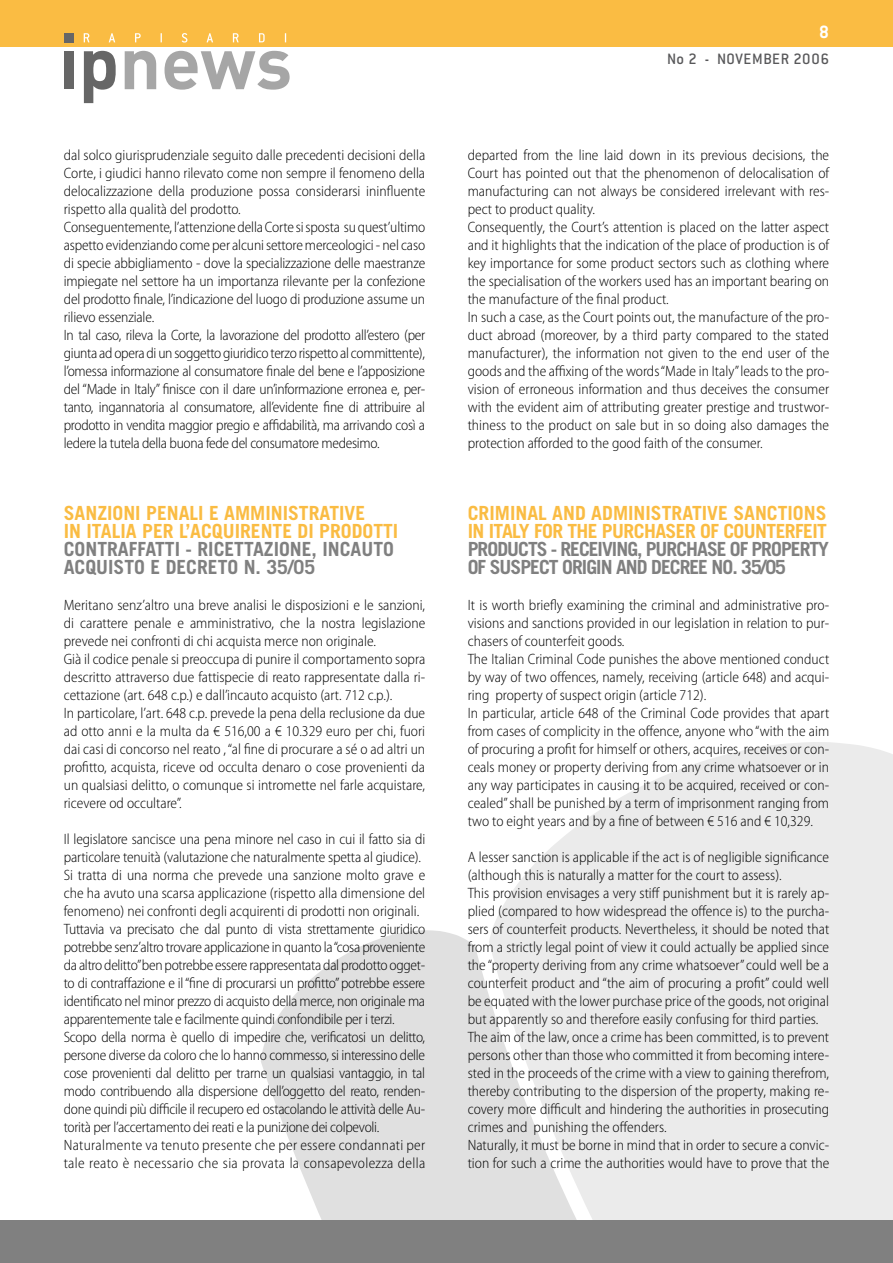
<style>
.page{position:relative;width:893px;height:1263px;background:#fff}
.page>*{position:absolute;margin:0;border:0;box-sizing:border-box;transform-origin:0 0}
.t1{font:700 19.5px/18px "Trade Gothic LT Std";color:#fabc43}
.t2{font:700 19.5px/18px "Trade Gothic LT Std";letter-spacing:-.05em;color:#808080}
.t3{font:700 19.5px/18px "Trade Gothic LT Std";color:#808080}
.t4{font:500 16.5px "Conduit ITC";letter-spacing:.04em;color:#58585a}
.t5{font:300 semi-condensed 15px/18px "Myriad Pro";color:#000}
.t6{font:300 semi-condensed 15px/18px "Myriad Pro";letter-spacing:-.02em;color:#000}
</style>
<div class="page">
<svg style="left:261px;top:930px;width:228px;height:290px;fill:#e0e0e0"></svg>
<svg style="left:489px;top:742px;width:404px;height:478px;background:#ececec"></svg>
<div style="left:0;top:0;width:893px;height:47px;background:#fabc43"></div>
<div style="left:0;top:1220px;width:893px;height:43px;background:#808080"></div>
<div style="left:64px;top:33px;width:9px;height:10px;background:#666"></div>
<div style="left:64px;top:51px;width:9px;height:38px;background:#666"></div>
<svg style="left:84px;top:51px;width:32px;height:52px"></svg>
<svg style="left:125px;top:51px;width:31px;height:38px"></svg>
<svg style="left:165px;top:51px;width:125px;height:39px"></svg>
<svg style="left:84px;top:33px;width:5px;height:9px"></svg>
<svg style="left:109px;top:33px;width:6px;height:9px"></svg>
<svg style="left:135px;top:33px;width:6px;height:9px"></svg>
<svg style="left:182px;top:33px;width:5px;height:10px"></svg>
<svg style="left:207px;top:33px;width:6px;height:9px"></svg>
<svg style="left:233px;top:33px;width:6px;height:9px"></svg>
<svg style="left:259px;top:33px;width:6px;height:9px"></svg>
<p class="t5" style="left:64px;top:146px;width:363px">dal solco giurisprudenziale seguito dalle precedenti decisioni della Corte, i giudici hanno rilevato come non sempre il fenomeno della delocalizzazione della produzione possa considerarsi ininfluente rispetto alla qualità del prodotto.<br>Conseguentemente, l’attenzione della Corte si sposta su quest’ultimo aspetto evidenziando come per alcuni settore merceologici - nel caso di specie abbigliamento - dove la specializzazione delle maestranze impiegate nel settore ha un importanza rilevante per la confezione del prodotto finale, l’indicazione del luogo di produzione assume un rilievo essenziale.<br>In tal caso, rileva la Corte, la lavorazione del prodotto all’estero (per giunta ad opera di un soggetto giuridico terzo rispetto al committente), l’omessa informazione al consumatore finale del bene e l’apposizione del “Made in Italy” finisce con il dare un’informazione erronea e, per&shy;tanto, ingannatoria al consumatore, all’evidente fine di attribuire al prodotto in vendita maggior pregio e affidabilità, ma arrivando così a ledere la tutela della buona fede del consumatore medesimo.</p>
<h1 class="t1" style="left:64px;top:504px;width:336px">SANZIONI PENALI E AMMINISTRATIVE<br>IN ITALIA PER L’ACQUIRENTE DI PRODOTTI</h1>
<h1 class="t3" style="left:64px;top:540px;width:332px">CONTRAFFATTI - RICETTAZIONE, INCAUTO<br>ACQUISTO E DECRETO N. 35/05</h1>
<p class="t5" style="left:64px;top:596px;width:363px">Meritano senz’altro una breve analisi le disposizioni e le sanzioni, di carattere penale e amministrativo, che la nostra legislazione prevede nei confronti di chi acquista merce non originale.<br>Già il codice penale si preoccupa di punire il comportamento sopra descritto attraverso due fattispecie di reato rappresentate dalla ri&shy;cettazione (art. 648 c.p.) e dall’incauto acquisto (art. 712 c.p.).<br>In particolare, l’art. 648 c.p. prevede la pena della reclusione da due ad otto anni e la multa da € 516,00 a € 10.329 euro per chi, fuori dai casi di concorso nel reato , “al fine di procurare a sé o ad altri un profitto, acquista, riceve od occulta denaro o cose provenienti da un qualsiasi delitto, o comunque si intromette nel farle acquistare, ricevere od occultare”.</p>
<p class="t6" style="left:64px;top:830px;width:363px">Il legislatore sancisce una pena minore nel caso in cui il fatto sia di particolare tenuità (valutazione che naturalmente spetta al giudice).<br>Si tratta di una norma che prevede una sanzione molto grave e che ha avuto una scarsa applicazione (rispetto alla dimensione del fenomeno) nei confronti degli acquirenti di prodotti non originali.<br>Tuttavia va precisato che dal punto di vista strettamente giuridico potrebbe senz’altro trovare applicazione in quanto la “cosa proveniente da altro delitto”ben potrebbe essere rappresentata dal prodotto ogget&shy;to di contraffazione e il “fine di procurarsi un profitto” potrebbe essere identificato nel minor prezzo di acquisto della merce, non originale ma apparentemente tale e facilmente quindi confondibile per i terzi.<br>Scopo della norma è quello di impedire che, verificatosi un delitto, persone diverse da coloro che lo hanno commesso, si interessino delle cose provenienti dal delitto per trarne un qualsiasi vantaggio, in tal modo contribuendo alla dispersione dell’oggetto del reato, renden&shy;done quindi più difficile il recupero ed ostacolando le attività delle Au&shy;torità per l’accertamento dei reati e la punizione dei colpevoli.<br>Naturalmente va tenuto presente che per essere condannati per tale reato è necessario che sia provata la consapevolezza della</p>
<p class="t4" style="left:667px;top:49px;width:164px">NO 2 - NOVEMBER 2006</p>
<p class="t5" style="left:468px;top:146px;width:363px">departed from the line laid down in its previous decisions, the Court has pointed out that the phenomenon of delocalisation of manufacturing can not always be considered irrelevant with res&shy;pect to product quality.<br>Consequently, the Court’s attention is placed on the latter aspect and it highlights that the indication of the place of production is of key importance for some product sectors such as clothing where the specialisation of the workers used has an important bearing on the manufacture of the final product.<br>In such a case, as the Court points out, the manufacture of the pro&shy;duct abroad (moreover, by a third party compared to the stated manufacturer), the information not given to the end user of the goods and the affixing of the words “Made in Italy” leads to the pro&shy;vision of erroneous information and thus deceives the consumer with the evident aim of attributing greater prestige and trustwor&shy;thiness to the product on sale but in so doing also damages the protection afforded to the good faith of the consumer.</p>
<h1 class="t1" style="left:468px;top:504px;width:361px">CRIMINAL AND ADMINISTRATIVE SANCTIONS<br>IN ITALY FOR THE PURCHASER OF COUNTERFEIT</h1>
<h1 class="t2" style="left:468px;top:540px;width:363px">PRODUCTS - RECEIVING, PURCHASE OF PROPERTY<br>OF SUSPECT ORIGIN AND DECREE NO. 35/05</h1>
<p class="t5" style="left:468px;top:596px;width:363px">It is worth briefly examining the criminal and administrative pro&shy;visions and sanctions provided in our legislation in relation to pur&shy;chasers of counterfeit goods.<br>The Italian Criminal Code punishes the above mentioned conduct by way of two offences, namely, receiving (article 648) and acqui&shy;ring property of suspect origin (article 712).<br>In particular, article 648 of the Criminal Code provides that apart from cases of complicity in the offence, anyone who “with the aim of procuring a profit for himself or others, acquires, receives or con&shy;ceals money or property deriving from any crime whatsoever or in any way participates in causing it to be acquired, received or con&shy;cealed” shall be punished by a term of imprisonment ranging from two to eight years and by a fine of between € 516 and € 10,329.</p>
<p class="t5" style="left:468px;top:848px;width:363px">A lesser sanction is applicable if the act is of negligible significance (although this is naturally a matter for the court to assess).<br>This provision envisages a very stiff punishment but it is rarely ap&shy;plied (compared to how widespread the offence is) to the purcha&shy;sers of counterfeit products. Nevertheless, it should be noted that from a strictly legal point of view it could actually be applied since the “property deriving from any crime whatsoever” could well be a counterfeit product and “the aim of procuring a profit” could well be equated with the lower purchase price of the goods, not original but apparently so and therefore easily confusing for third parties.<br>The aim of the law, once a crime has been committed, is to prevent persons other than those who committed it from becoming intere&shy;sted in the proceeds of the crime with a view to gaining therefrom, thereby contributing to the dispersion of the property, making re&shy;covery more difficult and hindering the authorities in prosecuting crimes and punishing the offenders.<br>Naturally, it must be borne in mind that in order to secure a convic&shy;tion for such a crime the authorities would have to prove that the</p>
</div>
